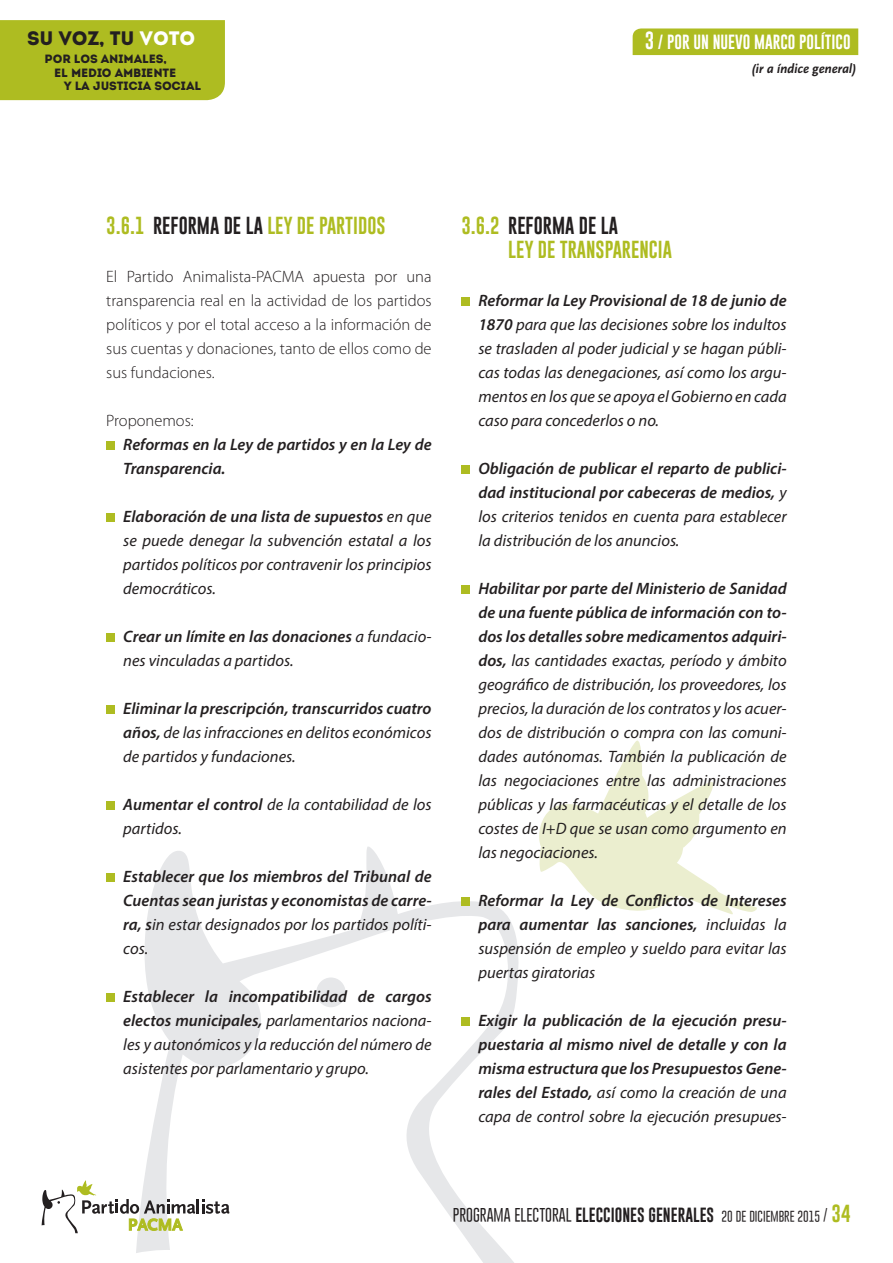
<style>
.page{position:relative;width:893px;height:1263px;background:#fff}
.page>*{position:absolute;margin:0;border:0;box-sizing:border-box;transform-origin:0 0}
.t1{font:19.5px "Intro";letter-spacing:-.01em;color:#231f20}
.Sangría_francesa{font:18px/24px "Gobold";color:#aebc21}
.Sangría_francesa-2{font:italic 16.5px/24px "Myriad Pro";color:#231f20;text-align:justify}
.Sangría_francesa-3{font:italic 600 16.5px/24px "Myriad Pro";color:#231f20;text-align:justify}
.Sangría_francesa-4{font:300 16.5px/24px "Myriad Pro";color:#231f20;text-align:justify}
.t2{font:15px "Gobold";color:#231f20}
.t3{font:15px "Gobold";color:#fff}
.t4{font:italic 700 13.5px "Scala Sans";letter-spacing:-.01em;color:#231f20}
.t5{font:12px "Intro";letter-spacing:-.01em;color:#231f20}
.s1{color:#fff}
.s2{font-size:18px}
.s3{color:#231f20}
.s4{font-weight:600}
.s5{font-weight:400}
.s6{font-weight:300}
.s7{font-weight:300;font-size:12px}
.s8{font-size:18px;color:#aebc21}
</style>
<div class="page">
<div style="left:0;top:20px;width:225px;height:80px;background:#aebc21"></div>
<svg style="left:539px;top:740px;width:218px;height:175px"></svg>
<svg style="left:136px;top:846px;width:412px;height:417px"></svg>
<div style="left:316px;top:977px;width:30px;height:30px;background:#e6e7e9;border-radius:50%"></div>
<svg style="left:42px;top:1180px;width:188px;height:53px"></svg>
<div style="left:106px;top:441px;width:9px;height:9px;background:#aebc21"></div>
<div style="left:106px;top:513px;width:9px;height:9px;background:#aebc21"></div>
<div style="left:106px;top:633px;width:9px;height:9px;background:#aebc21"></div>
<div style="left:106px;top:705px;width:9px;height:9px;background:#aebc21"></div>
<div style="left:106px;top:801px;width:9px;height:9px;background:#aebc21"></div>
<div style="left:106px;top:873px;width:9px;height:9px;background:#aebc21"></div>
<div style="left:106px;top:993px;width:9px;height:9px;background:#aebc21"></div>
<div style="left:461px;top:297px;width:9px;height:9px;background:#aebc21"></div>
<div style="left:461px;top:465px;width:9px;height:9px;background:#aebc21"></div>
<div style="left:461px;top:585px;width:9px;height:9px;background:#aebc21"></div>
<div style="left:461px;top:897px;width:9px;height:9px;background:#aebc21"></div>
<div style="left:461px;top:1017px;width:9px;height:9px;background:#aebc21"></div>
<div style="left:633px;top:28px;width:225px;height:27px;background:#aebc21"></div>
<p class="t1" style="left:27px;top:27px;width:170px">SU VOZ, TU <span class="s1">VOTO</span></p>
<p class="t5" style="left:45px;top:52px;width:124px">POR LOS ANIMALES,</p>
<p class="t5" style="left:54px;top:65px;width:124px">EL MEDIO AMBIENTE</p>
<p class="t5" style="left:64px;top:79px;width:139px">Y LA JUSTICIA SOCIAL</p>
<p class="t3" style="left:645px;top:32px;width:207px"><span class="s2">3</span> / POR UN NUEVO MARCO POLÍTICO</p>
<p class="t4" style="left:752px;top:61px;width:106px">(ir a índice general)</p>
<p class="Sangría_francesa" style="left:106px;top:213px;width:281px">3.6.1 <span class="s3">REFORMA DE LA</span> LEY DE PARTIDOS</p>
<p class="Sangría_francesa-4" style="left:106px;top:265px;width:327px">El Partido Animalista-PACMA apuesta por una transparencia real en la actividad de los partidos políticos y por el total acceso a la información de sus cuentas y donaciones, tanto de ellos como de sus fundaciones.</p>
<p class="Sangría_francesa-4" style="left:106px;top:409px;width:89px">Proponemos:</p>
<p class="Sangría_francesa-3" style="left:123px;top:432px;width:310px">Reformas en la Ley de partidos y en la Ley de<br>Transparencia.</p>
<p class="Sangría_francesa-2" style="left:123px;top:504px;width:310px"><span class="s4">Elaboración de una lista de supuestos</span> en que se puede denegar la subvención estatal a los partidos políticos por contravenir los principios democráticos.</p>
<p class="Sangría_francesa-2" style="left:123px;top:624px;width:310px"><span class="s4">Crear un límite en las donaciones</span> a fundacio&shy;nes vinculadas a partidos.</p>
<p class="Sangría_francesa-2" style="left:123px;top:696px;width:310px"><span class="s4">Eliminar la prescripción, transcurridos cuatro años,</span> de las infracciones en delitos económicos de partidos y fundaciones.</p>
<p class="Sangría_francesa-2" style="left:123px;top:792px;width:310px"><span class="s4">Aumentar el control</span> de la contabilidad de los partidos.</p>
<p class="Sangría_francesa-3" style="left:123px;top:864px;width:310px">Establecer que los miembros del Tribunal de Cuentas sean juristas y economistas de carre&shy;ra, s<span class="s5">in estar designados por los partidos políti&shy;cos.</span></p>
<p class="Sangría_francesa-2" style="left:123px;top:984px;width:310px"><span class="s4">Establecer la incompatibilidad de cargos electos municipales,</span> parlamentarios naciona&shy;les y autonómicos y la reducción del número de asistentes por parlamentario y grupo.</p>
<p class="Sangría_francesa" style="left:508px;top:213px;width:165px;text-indent:-47px">3.6.2 <span class="s3">REFORMA DE LA<br></span>LEY DE TRANSPARENCIA</p>
<p class="Sangría_francesa-2" style="left:478px;top:288px;width:310px"><span class="s4">Reformar la Ley Provisional de 18 de junio de 1870</span> para que las decisiones sobre los indultos se trasladen al poder judicial y se hagan públi&shy;cas todas las denegaciones, así como los argu&shy;mentos en los que se apoya el Gobierno en cada caso para concederlos o no.</p>
<p class="Sangría_francesa-3" style="left:478px;top:456px;width:310px">Obligación de publicar el reparto de publici&shy;dad institucional por cabeceras de medios, <span class="s5">y los criterios tenidos en cuenta para establecer la distribución de los anuncios.</span></p>
<p class="Sangría_francesa-2" style="left:478px;top:576px;width:310px"><span class="s4">Habilitar por parte del Ministerio de Sanidad de una fuente pública de información con to&shy;dos los detalles sobre medicamentos adquiri&shy;dos,</span> las cantidades exactas, período y ámbito geográfico de distribución, los proveedores, los precios, la duración de los contratos y los acuer&shy;dos de distribución o compra con las comuni&shy;dades autónomas. También la publicación de las negociaciones entre las administraciones públicas y las farmacéuticas y el detalle de los costes de I+D que se usan como argumento en las negociaciones.</p>
<p class="Sangría_francesa-2" style="left:478px;top:888px;width:310px"><span class="s4">Reformar la Ley de Conflictos de Intereses para aumentar las sanciones,</span> incluidas la suspensión de empleo y sueldo para evitar las puertas giratorias</p>
<p class="Sangría_francesa-3" style="left:478px;top:1008px;width:310px">Exigir la publicación de la ejecución presu&shy;puestaria al mismo nivel de detalle y con la misma estructura que los Presupuestos Gene&shy;rales del Estado, <span class="s5">así como la creación de una capa de control sobre la ejecución presupues-</span></p>
<p class="t2" style="left:453px;top:1205px;width:399px"><span class="s6">PROGRAMA ELECTORAL</span> ELECCIONES GENERALES <span class="s7">20 DE DICIEMBRE 2015</span> <span class="s6">/</span> <span class="s8">34</span></p>
</div>
